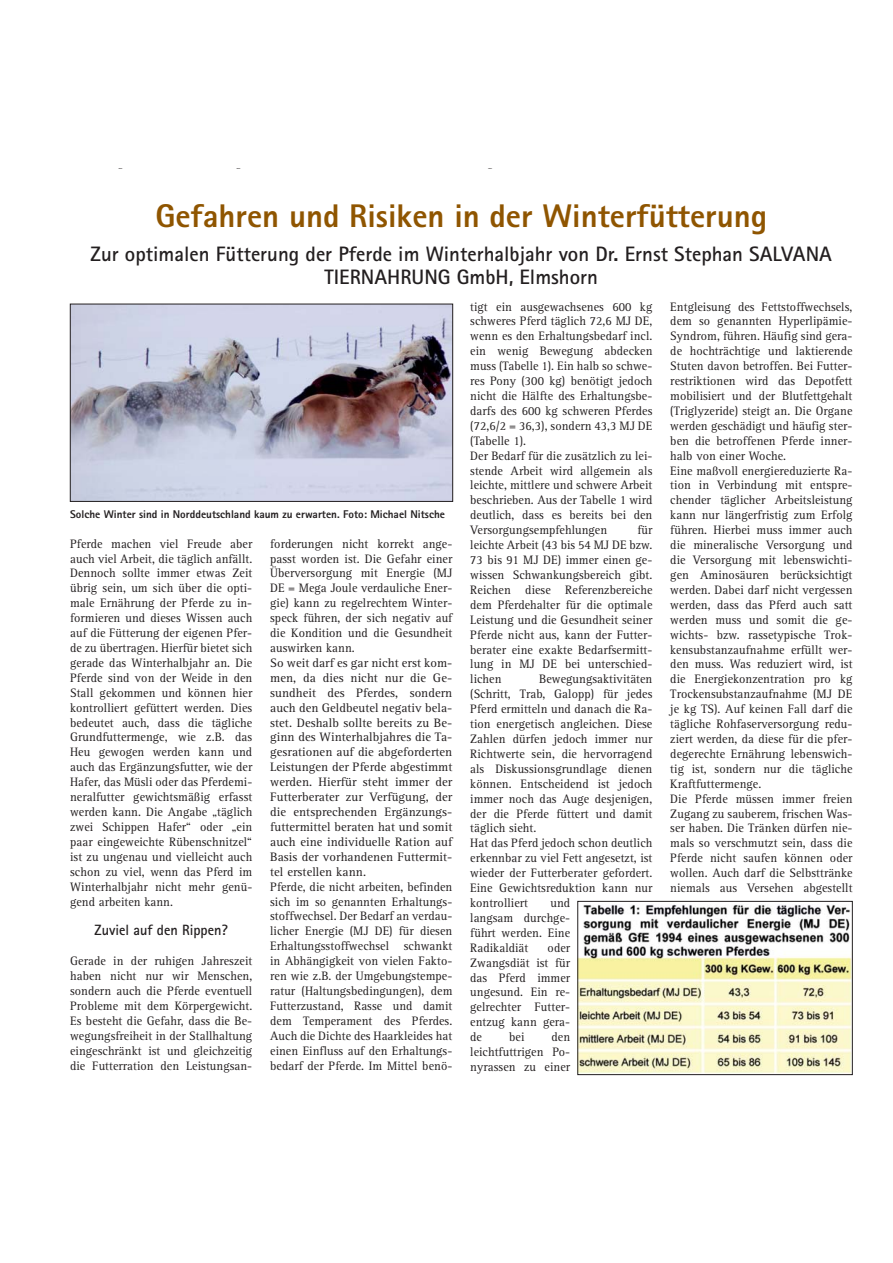
<style>
.page{position:relative;width:893px;height:1263px;background:#fff}
.page>*{position:absolute;margin:0;border:0;box-sizing:border-box;transform-origin:0 0}
.t1{font:800 32.85px "Rotis Sans Serif";color:#8f5500}
.t2{font:700 20.85px/22.4px "Rotis Sans Serif";color:#231f20;text-align:center}
.t3{font:700 14.85px "Rotis Sans Serif";color:#231f20;scale:.96 1}
.t4{font:12.6px/14.9px "Rotis Serif";letter-spacing:.005em;color:#231f20;text-align:justify;scale:.96 1}
.t5{font:12.6px "Rotis Serif";letter-spacing:.005em;color:#231f20}
.t6{font:800 11.25px "Rotis Sans Serif";color:#231f20}
</style>
<div class="page">
<img style="left:72px;top:306px;width:379px;height:194px">
<div style="left:70px;top:304px;width:383px;height:198px;border:1px solid #231f20"></div>
<img style="left:579px;top:904px;width:271px;height:169px">
<div style="left:577px;top:901px;width:275px;height:174px;border:1px solid #231f20"></div>
<p class="t5" style="left:117px;top:157px;width:8px">g</p>
<p class="t5" style="left:235px;top:157px;width:8px">g</p>
<p class="t5" style="left:487px;top:157px;width:8px">g</p>
<h1 class="t1" style="left:155px;top:204px;width:613px">Gefahren und Risiken in der Winterfütterung</h1>
<h2 class="t2" style="left:91px;top:245px;width:743px">Zur optimalen Fütterung der Pferde im Winterhalbjahr von Dr. Ernst Stephan SALVANA<br>TIERNAHRUNG GmbH, Elmshorn</h2>
<p class="t6" style="left:70px;top:510px;width:376px">Solche Winter sind in Norddeutschland kaum zu erwarten. Foto: Michael Nitsche</p>
<p class="t4" style="left:70px;top:537px;width:191px">Pferde machen viel Freude aber auch viel Arbeit, die täglich anfällt.<br>Dennoch sollte immer etwas Zeit übrig sein, um sich über die opti&shy;male Ernährung der Pferde zu in&shy;formieren und dieses Wissen auch auf die Fütterung der eigenen Pfer&shy;de zu übertragen. Hierfür bietet sich gerade das Winterhalbjahr an. Die Pferde sind von der Weide in den Stall gekommen und können hier kontrolliert gefüttert werden. Dies bedeutet auch, dass die tägliche Grundfuttermenge, wie z.B. das Heu gewogen werden kann und auch das Ergänzungsfutter, wie der Hafer, das Müsli oder das Pferdemi&shy;neralfutter gewichtsmäßig erfasst werden kann. Die Angabe „täglich zwei Schippen Hafer“ oder „ein paar eingeweichte Rübenschnitzel“ ist zu ungenau und vielleicht auch schon zu viel, wenn das Pferd im Winterhalbjahr nicht mehr genü&shy;gend arbeiten kann.</p>
<p class="t3" style="left:94px;top:925px;width:140px">Zuviel auf den Rippen?</p>
<p class="t4" style="left:70px;top:955px;width:191px">Gerade in der ruhigen Jahreszeit haben nicht nur wir Menschen, sondern auch die Pferde eventuell Probleme mit dem Körpergewicht.<br>Es besteht die Gefahr, dass die Be&shy;wegungsfreiheit in der Stallhaltung eingeschränkt ist und gleichzeitig die Futterration den Leistungsan-</p>
<p class="t4" style="left:270px;top:537px;width:191px;text-align:left">forderungen nicht korrekt ange&shy;passt worden ist. Die Gefahr einer<br>Überversorgung mit Energie (MJ<br>DE = Mega Joule verdauliche Ener&shy;gie) kann zu regelrechtem Winter&shy;speck führen, der sich negativ auf die Kondition und die Gesundheit auswirken kann.<br>So weit darf es gar nicht erst kom&shy;men, da dies nicht nur die Ge&shy;sundheit des Pferdes, sondern auch den Geldbeutel negativ bela&shy;stet. Deshalb sollte bereits zu Be&shy;ginn des Winterhalbjahres die Ta&shy;gesrationen auf die abgeforderten<br>Leistungen der Pferde abgestimmt werden. Hierfür steht immer der<br>Futterberater zur Verfügung, der die entsprechenden Ergänzungs&shy;futtermittel beraten hat und somit auch eine individuelle Ration auf<br>Basis der vorhandenen Futtermit&shy;tel erstellen kann.<br>Pferde, die nicht arbeiten, befinden sich im so genannten Erhaltungs&shy;stoffwechsel. Der Bedarf an verdau&shy;licher Energie (MJ DE) für diesen<br>Erhaltungsstoffwechsel schwankt in Abhängigkeit von vielen Fakto&shy;ren wie z.B. der Umgebungstempe&shy;ratur (Haltungsbedingungen), dem<br>Futterzustand, Rasse und damit dem Temperament des Pferdes.<br>Auch die Dichte des Haarkleides hat einen Einfluss auf den Erhaltungs&shy;bedarf der Pferde. Im Mittel benö-</p>
<p class="t4" style="left:470px;top:300px;width:191px;text-align:left">tigt ein ausgewachsenes 600 kg schweres Pferd täglich 72,6 MJ DE, wenn es den Erhaltungsbedarf incl. ein wenig Bewegung abdecken muss (Tabelle 1). Ein halb so schwe&shy;res Pony (300 kg) benötigt jedoch nicht die Hälfte des Erhaltungsbe&shy;darfs des 600 kg schweren Pferdes (72,6/2 = 36,3), sondern 43,3 MJ DE (Tabelle 1).<br>Der Bedarf für die zusätzlich zu lei&shy;stende Arbeit wird allgemein als leichte, mittlere und schwere Arbeit beschrieben. Aus der Tabelle 1 wird deutlich, dass es bereits bei den<br>Versorgungsempfehlungen</p>
<p class="t4" style="left:470px;top:524px;width:191px;text-indent:167px">für leichte Arbeit (43 bis 54 MJ DE bzw.<br>73 bis 91 MJ DE) immer einen ge&shy;wissen Schwankungsbereich gibt.<br>Reichen diese Referenzbereiche dem Pferdehalter für die optimale Leistung und die Gesundheit seiner Pferde nicht aus, kann der Futter&shy;berater eine exakte Bedarfsermitt&shy;lung in MJ DE bei unterschied&shy;lichen</p>
<p class="t4" style="left:470px;top:673px;width:191px;text-align:left;text-indent:69px">Bewegungsaktivitäten (Schritt, Trab, Galopp) für jedes<br>Pferd ermitteln und danach die Ra&shy;tion energetisch angleichen. Diese<br>Zahlen dürfen jedoch immer nur<br>Richtwerte sein, die hervorragend als Diskussionsgrundlage dienen können. Entscheidend ist jedoch immer noch das Auge desjenigen, der die Pferde füttert und damit täglich sieht.<br>Hat das Pferd jedoch schon deutlich erkennbar zu viel Fett angesetzt, ist wieder der Futterberater gefordert.<br>Eine Gewichtsreduktion kann nur kontrolliert</p>
<p class="t4" style="left:470px;top:897px;width:105px;text-indent:80px">und langsam durchge&shy;führt werden. Eine Radikaldiät</p>
<p class="t4" style="left:470px;top:941px;width:105px;text-indent:77px">oder Zwangsdiät ist für das Pferd immer ungesund. Ein re&shy;gelrechter Futter&shy;entzug kann gera&shy;de</p>
<p class="t4" style="left:470px;top:1031px;width:106px;text-indent:81px">den leichtfuttrigen Po&shy;nyrassen zu einer</p>
<p class="t4" style="left:509px;top:1031px;width:17px">bei</p>
<p class="t4" style="left:670px;top:300px;width:191px;text-align:left">Entgleisung des Fettstoffwechsels, dem so genannten Hyperlipämie-Syndrom, führen. Häufig sind gera&shy;de hochträchtige und laktierende Stuten davon betroffen. Bei Futter&shy;restriktionen wird das Depotfett mobilisiert und der Blutfettgehalt (Triglyzeride) steigt an. Die Organe werden geschädigt und häufig ster&shy;ben die betroffenen Pferde inner&shy;halb von einer Woche.<br>Eine maßvoll energiereduzierte Ra&shy;tion in Verbindung mit entspre&shy;chender täglicher Arbeitsleistung kann nur längerfristig zum Erfolg führen. Hierbei muss immer auch die mineralische Versorgung und die Versorgung mit lebenswichti&shy;gen Aminosäuren berücksichtigt werden. Dabei darf nicht vergessen werden, dass das Pferd auch satt werden muss und somit die ge&shy;wichts- bzw. rassetypische Trok&shy;kensubstanzaufnahme erfüllt wer&shy;den muss. Was reduziert wird, ist die Energiekonzentration pro kg Trockensubstanzaufnahme (MJ DE je kg TS). Auf keinen Fall darf die tägliche Rohfaserversorgung redu&shy;ziert werden, da diese für die pfer&shy;degerechte Ernährung lebenswich&shy;tig ist, sondern nur die tägliche Kraftfuttermenge.<br>Die Pferde müssen immer freien Zugang zu sauberem, frischen Was&shy;ser haben. Die Tränken dürfen nie&shy;mals so verschmutzt sein, dass die Pferde nicht saufen können oder wollen. Auch darf die Selbsttränke niemals aus Versehen abgestellt</p>
</div>
